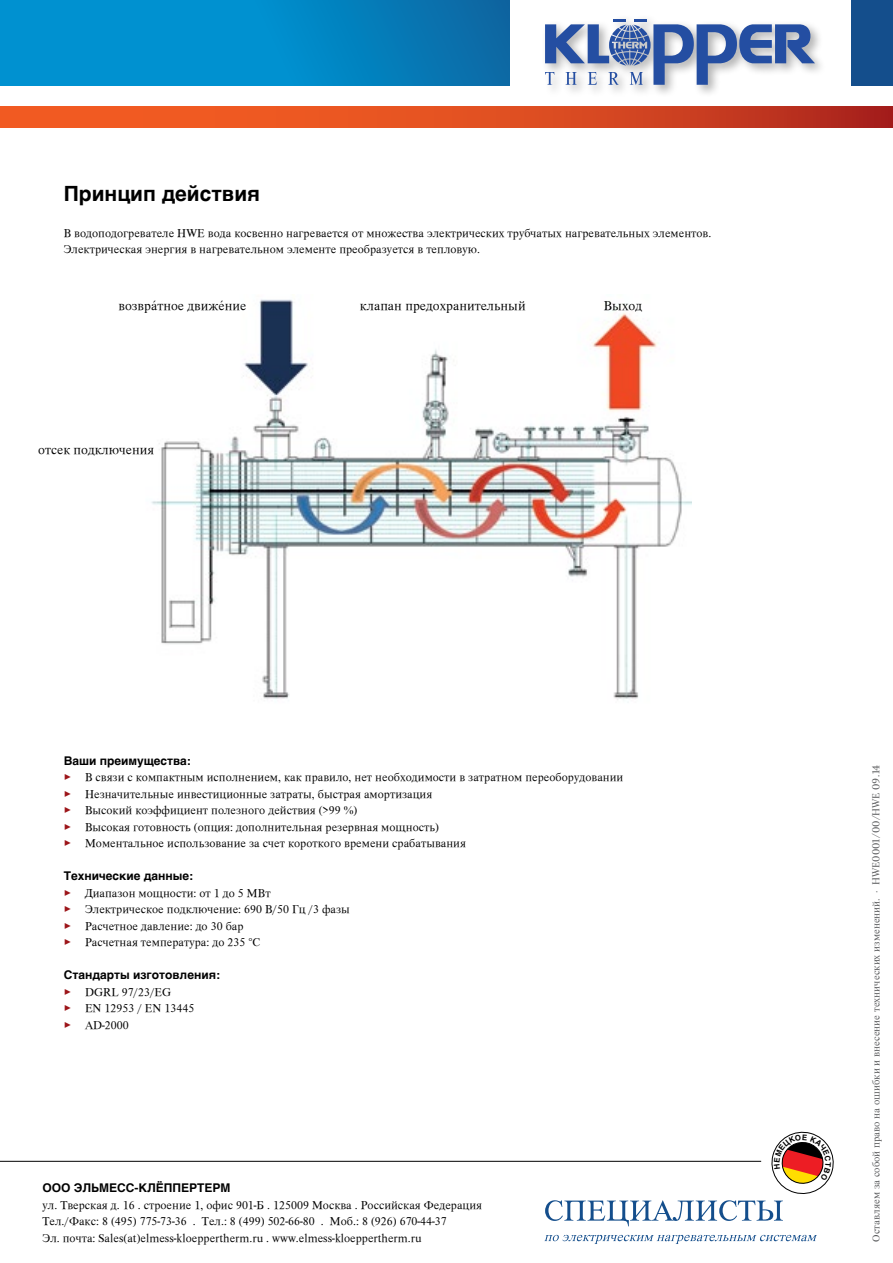
<style>
.page{position:relative;width:893px;height:1263px;background:#fff}
.page>*{position:absolute;margin:0;border:0;box-sizing:border-box;transform-origin:0 0}
.t1{font:700 21px "Helvetica";color:#000}
.t2{font:13.5px "X Serif Unicode";color:#000}
.t3{font:12px/16.5px "X Serif Unicode";color:#000}
.t4{font:700 12px "Helvetica";color:#000}
.t5{font:10.5px "X Serif Unicode";color:#58595b}
.s1{font-family:"FF Dingbests";color:#9c1519}
.s2{font-family:"Charlotte Com"}
</style>
<div class="page">
<svg style="left:0;top:0;width:893px;height:85px;background:#0482c0"></svg>
<svg style="left:0;top:106px;width:893px;height:22px;background:#db4a21"></svg>
<div style="left:510px;top:0;width:340px;height:98px;background:#fff"></div>
<div style="left:541px;top:14px;width:285px;height:83px;background:#000;opacity:.3"></div>
<svg style="left:545px;top:19px;width:270px;height:66px"></svg>
<hr style="left:0;top:1161px;width:761px;height:1px;background:#000">
<svg style="left:544px;top:1235px;width:273px;height:9px"></svg>
<img style="left:151px;top:299px;width:540px;height:401px">
<svg style="left:545px;top:1131px;width:289px;height:95px"></svg>
<h1 class="t1" style="left:64px;top:177px;width:198px">Принцип действия</h1>
<p class="t3" style="left:64px;top:224px;width:649px">В водоподогревателе HWE вода косвенно нагревается от множества электрических трубчатых нагревательных элементов.<br>Электрическая энергия в нагревательном элементе преобразуется в тепловую.</p>
<p class="t2" style="left:118px;top:298px;width:129px">возвра́тное движе́ние</p>
<p class="t2" style="left:360px;top:298px;width:167px">клапан предохранительный</p>
<p class="t2" style="left:604px;top:298px;width:40px">Выход</p>
<p class="t2" style="left:38px;top:442px;width:117px">отсек подключения</p>
<p class="t4" style="left:64px;top:751px;width:129px">Ваши преимущества:</p>
<p class="t3" style="left:64px;top:769px;width:561px"><span class="s1">&gt;</span> В связи с компактным исполнением, как правило, нет необходимости в затратном переоборудовании <span class="s1">&gt;</span> Незначительные инвестиционные затраты, быстрая амортизация<br><span class="s1">&gt;</span> Высокий коэффициент полезного действия (&gt;99 %)<br><span class="s1">&gt;</span> Высокая готовность (опция: дополнительная резервная мощность)<br><span class="s1">&gt;</span> Моментальное использование за счет короткого времени срабатывания</p>
<p class="t4" style="left:64px;top:866px;width:131px">Технические данные:</p>
<p class="t3" style="left:64px;top:884px;width:288px"><span class="s1">&gt;</span> Диапазон мощности: от 1 до 5 МВт<br><span class="s1">&gt;</span> Электрическое подключение: 690 В/50 Гц /3 фазы <span class="s1">&gt;</span> Расчетное давление: до 30 бар<br><span class="s1">&gt;</span> Расчетная температура: до 235 °C</p>
<p class="t4" style="left:64px;top:965px;width:158px">Стандарты изготовления:</p>
<p class="t3" style="left:64px;top:983px;width:132px"><span class="s1">&gt;</span> DGRL 97/23/EG<br><span class="s1">&gt;</span> EN 12953 / EN 13445 <span class="s1">&gt;</span> AD-2000</p>
<p class="t4" style="left:43px;top:1178px;width:189px">OOO ЭЛЬМЕСС-КЛЁППЕРТЕРМ</p>
<p class="t3" style="left:43px;top:1196px;width:441px">ул. Тверская д. 16 . строение 1, офис 901-Б . 125009 Москва . Российская Федерация<br>Тел./Факс: 8 (495) 775-73-36 . Тел.: 8 (499) 502-66-80 . Moб.: 8 (926) 670-44-37<br>Эл. почта: Sales(at)elmess-kloeppertherm.ru . www.elmess-kloeppertherm.ru</p>
<p class="t5" style="left:870px;top:1242px;width:479px;rotate:-90deg">Оставляем за собой право на ошибки и внесение технических изменений. · <span class="s2">HWE0001/00/HWE 09.14</span></p>
</div>
